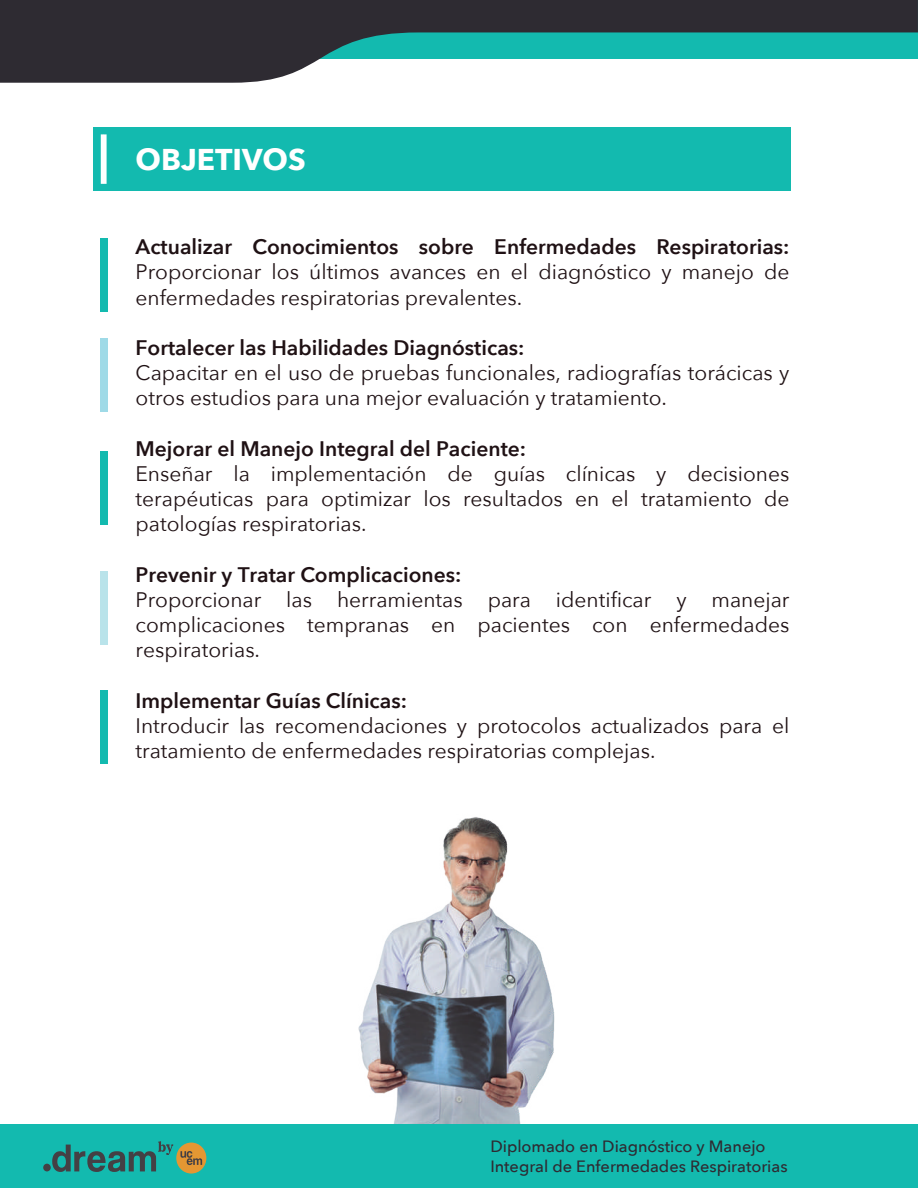
<style>
.page{position:relative;width:918px;height:1188px;background:#fff}
.page>*{position:absolute;margin:0;border:0;box-sizing:border-box;transform-origin:0 0}
.t1{font:700 30px "Avenir Next";color:#fff}
.t2{font:21px/25.2px "Avenir Next";color:#1f1114}
.t3{font:600 21px "Avenir Next";color:#1f1114}
.t4{font:500 16.35px/19.6px "Avenir Next";color:#2e2b32}
</style>
<div class="page">
<img style="left:358px;top:817px;width:197px;height:307px">
<div style="left:100px;top:339px;width:7px;height:73px;background:#9fdae7"></div>
<div style="left:100px;top:238px;width:7px;height:73px;background:#13baaf"></div>
<div style="left:100px;top:571px;width:7px;height:73px;background:#b9e3ea"></div>
<div style="left:100px;top:452px;width:7px;height:73px;background:#13baaf"></div>
<div style="left:100px;top:691px;width:7px;height:73px;background:#13baaf"></div>
<div style="left:93px;top:127px;width:698px;height:64px;background:#13baaf"></div>
<div style="left:101px;top:134px;width:6px;height:50px;background:#fff"></div>
<div style="left:0;top:1124px;width:918px;height:64px;background:#13baaf"></div>
<div style="left:43px;top:1164px;width:8px;height:7px;background:#444044;border-radius:50%"></div>
<div style="left:176px;top:1143px;width:30px;height:31px;background:#e49733;border-radius:50%"></div>
<svg style="left:180px;top:1151px;width:22px;height:14px"></svg>
<svg style="left:52px;top:1141px;width:121px;height:31px"></svg>
<svg style="left:0;top:0;width:918px;height:83px;fill:#2e2b32"></svg>
<h1 class="t1" style="left:136px;top:134px;width:172px">OBJETIVOS</h1>
<p class="t3" style="left:136px;top:229px;width:655px">Actualizar Conocimientos sobre Enfermedades Respiratorias:</p>
<p class="t2" style="left:136px;top:259px;width:655px">Proporcionar los últimos avances en el diagnóstico y manejo de enfermedades respiratorias prevalentes.</p>
<p class="t3" style="left:136px;top:330px;width:390px">Fortalecer las Habilidades Diagnósticas:</p>
<p class="t2" style="left:136px;top:359px;width:655px">Capacitar en el uso de pruebas funcionales, radiografías torácicas y otros estudios para una mejor evaluación y tratamiento.</p>
<p class="t3" style="left:136px;top:430px;width:392px">Mejorar el Manejo Integral del Paciente:</p>
<p class="t2" style="left:136px;top:460px;width:655px;text-align:justify">Enseñar la implementación de guías clínicas y decisiones terapéuticas para optimizar los resultados en el tratamiento de patologías respiratorias.</p>
<p class="t3" style="left:136px;top:556px;width:327px">Prevenir y Tratar Complicaciones:</p>
<p class="t2" style="left:136px;top:586px;width:655px;text-align:justify">Proporcionar las herramientas para identificar y manejar complicaciones tempranas en pacientes con enfermedades respiratorias.</p>
<p class="t3" style="left:136px;top:682px;width:273px">Implementar Guías Clínicas:</p>
<p class="t2" style="left:136px;top:712px;width:655px">Introducir las recomendaciones y protocolos actualizados para el tratamiento de enfermedades respiratorias complejas.</p>
<p class="t4" style="left:490px;top:1136px;width:299px">Diplomado en Diagnóstico y Manejo<br>Integral de Enfermedades Respiratorias</p>
</div>
